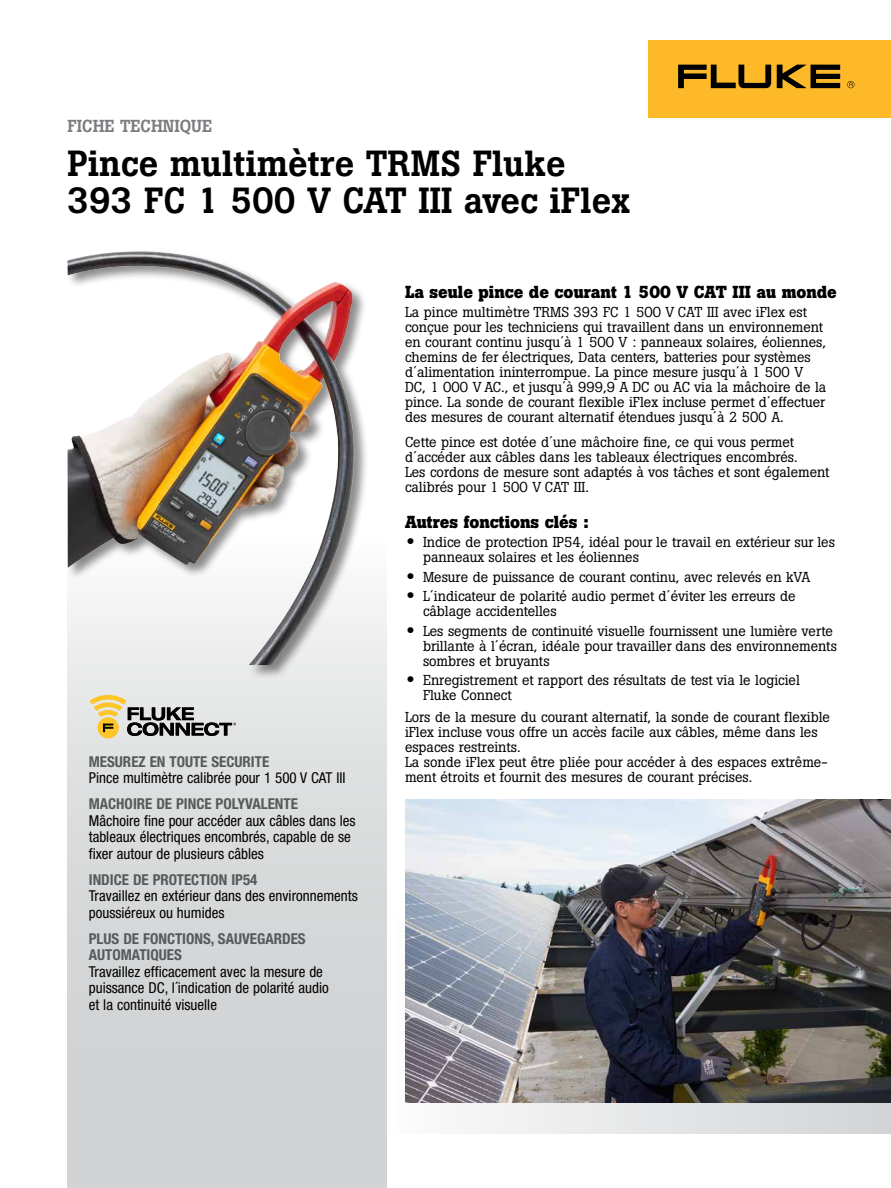
<style>
.page{position:relative;width:891px;height:1188px;background:#fff}
.page>*{position:absolute;margin:0;border:0;box-sizing:border-box;transform-origin:0 0}
.t1{font:500 36px/37.5px "Boton Pro";color:#000}
.t2{font:700 17.25px "Boton Pro";color:#000}
.t3{font:500 17.25px "Boton Pro";color:#7b7c7f}
.t4{font:condensed 15px/16.5px "Helvetica Neue LT Pro";color:#000}
.t5{font:700 condensed 15px/16.5px "Helvetica Neue LT Pro";color:#58595b}
.t6{font:14.25px/15px "Boton Pro";color:#000}
.s1{font-family:"Helvetica Neue LT Std";font-weight:500;font-stretch:expanded;font-size:16.5px}
</style>
<div class="page">
<svg style="left:405px;top:1102px;width:486px;height:32px"></svg>
<div style="left:68px;top:540px;width:319px;height:648px;background:#d1d3d4"></div>
<div style="left:648px;top:40px;width:243px;height:78px;background:#fdb927"></div>
<svg style="left:777px;top:65px;width:63px;height:23px"></svg>
<svg style="left:678px;top:65px;width:93px;height:23px"></svg>
<svg style="left:847px;top:81px;width:8px;height:7px"></svg>
<div style="left:66px;top:250px;width:303px;height:429px;background:#000;opacity:.45"></div>
<img style="left:68px;top:253px;width:287px;height:412px">
<img style="left:405px;top:800px;width:486px;height:302px">
<div style="left:98px;top:718px;width:20px;height:20px;background:#ffc629;border-radius:50%"></div>
<svg style="left:90px;top:695px;width:146px;height:41px;background:#b3ad9c"></svg>
<p class="t3" style="left:68px;top:115px;width:146px">FICHE TECHNIQUE</p>
<h1 class="t1" style="left:68px;top:144px;width:565px">Pince multimètre TRMS Fluke<br>393 FC 1 500 V CAT III avec iFlex</h1>
<p class="t5" style="left:89px;top:753px;width:182px">MESUREZ EN TOUTE SECURITE</p>
<p class="t4" style="left:89px;top:770px;width:258px">Pince multimètre calibrée pour 1 500 V CAT III</p>
<p class="t5" style="left:89px;top:796px;width:211px">MACHOIRE DE PINCE POLYVALENTE</p>
<p class="t4" style="left:89px;top:812px;width:268px">Mâchoire fine pour accéder aux câbles dans les tableaux électriques encombrés, capable de se fixer autour de plusieurs câbles</p>
<p class="t5" style="left:89px;top:871px;width:170px">INDICE DE PROTECTION IP54</p>
<p class="t4" style="left:89px;top:888px;width:270px">Travaillez en extérieur dans des environnements poussiéreux ou humides</p>
<p class="t5" style="left:89px;top:930px;width:218px">PLUS DE FONCTIONS, SAUVEGARDES<br>AUTOMATIQUES</p>
<p class="t4" style="left:89px;top:963px;width:241px">Travaillez efficacement avec la mesure de puissance DC, l´indication de polarité audio et la continuité visuelle</p>
<p class="t2" style="left:405px;top:281px;width:434px">La seule pince de courant 1 500 V CAT III au monde</p>
<p class="t6" style="left:405px;top:304px;width:423px">La pince multimètre TRMS 393 FC 1 500 V CAT III avec iFlex est conçue pour les techniciens qui travaillent dans un environnement en courant continu jusqu´à 1 500 V : panneaux solaires, éoliennes, chemins de fer électriques, Data centers, batteries pour systèmes d´alimentation ininterrompue. La pince mesure jusqu´à 1 500 V DC, 1 000 V AC., et jusqu´à 999,9 A DC ou AC via la mâchoire de la pince. La sonde de courant flexible iFlex incluse permet d´effectuer des mesures de courant alternatif étendues jusqu´à 2 500 A.</p>
<p class="t6" style="left:405px;top:434px;width:426px">Cette pince est dotée d´une mâchoire fine, ce qui vous permet d´accéder aux câbles dans les tableaux électriques encombrés.<br>Les cordons de mesure sont adaptés à vos tâches et sont également calibrés pour 1 500 V CAT III.</p>
<p class="t2" style="left:405px;top:510px;width:186px">Autres fonctions clés :</p>
<p class="t6" style="left:423px;top:535px;width:413px;text-indent:-17px"><span class="s1">•</span> Indice de protection IP54, idéal pour le travail en extérieur sur les panneaux solaires et les éoliennes</p>
<p class="t6" style="left:407px;top:569px;width:405px"><span class="s1">•</span> Mesure de puissance de courant continu, avec relevés en kVA</p>
<p class="t6" style="left:423px;top:589px;width:374px;text-indent:-17px"><span class="s1">•</span> L´indicateur de polarité audio permet d´éviter les erreurs de câblage accidentelles</p>
<p class="t6" style="left:423px;top:623px;width:415px;text-indent:-17px"><span class="s1">•</span> Les segments de continuité visuelle fournissent une lumière verte brillante à l´écran, idéale pour travailler dans des environnements sombres et bruyants</p>
<p class="t6" style="left:423px;top:673px;width:378px;text-indent:-17px"><span class="s1">•</span> Enregistrement et rapport des résultats de test via le logiciel<br>Fluke Connect</p>
<p class="t6" style="left:405px;top:709px;width:427px">Lors de la mesure du courant alternatif, la sonde de courant flexible iFlex incluse vous offre un accès facile aux câbles, même dans les espaces restreints.<br>La sonde iFlex peut être pliée pour accéder à des espaces extrême&shy;ment étroits et fournit des mesures de courant précises.</p>
</div>
